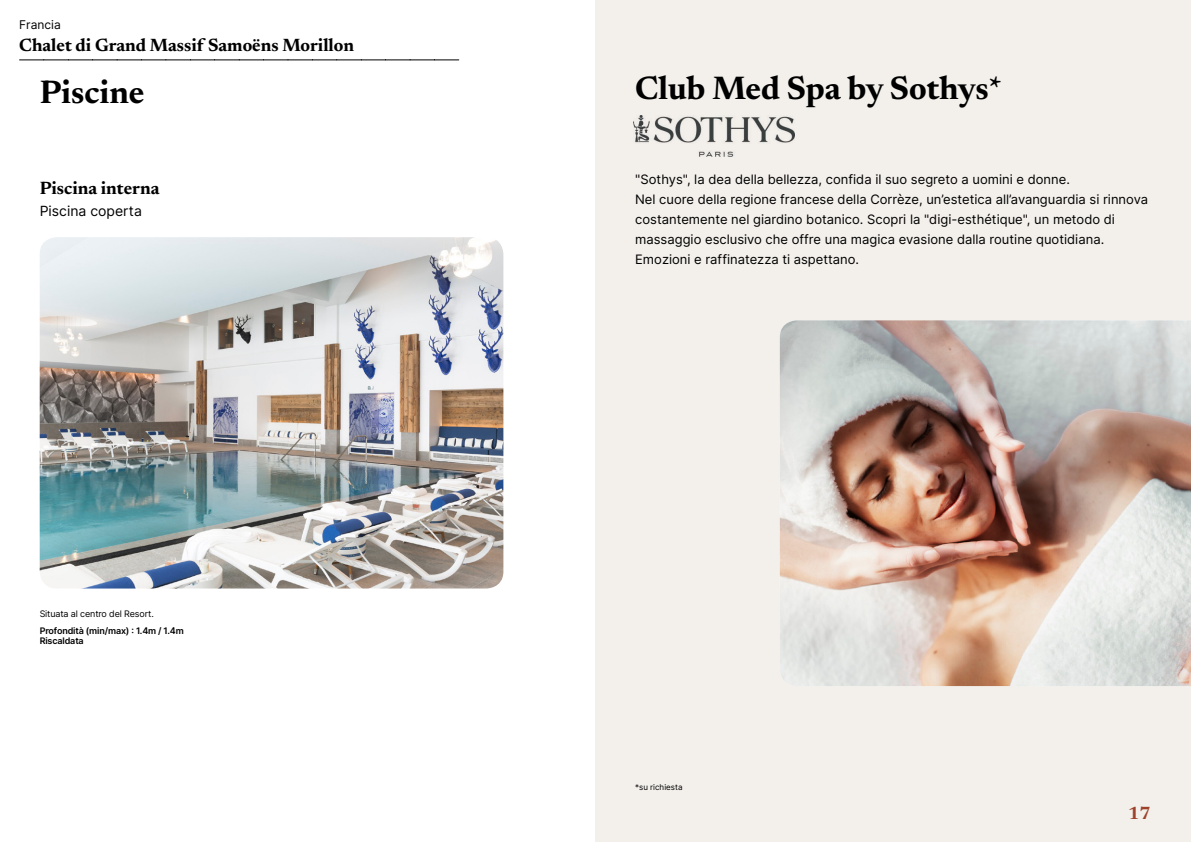
<style>
.page{position:relative;width:1191px;height:842px;background:#fff}
.page>*{position:absolute;margin:0;border:0;box-sizing:border-box;transform-origin:0 0}
.t1{font:700 33px "Newsreader 24 pt";color:#000}
.t2{font:700 18px "Newsreader 24 pt";color:#000}
.t3{font:700 18px "Newsreader 24 pt";color:#9d432c}
.t4{font:14px "Inter";color:#000}
.t5{font:13px/20px "Inter";color:#000}
.t6{font:12px "Inter";color:#000}
.t7{font:600 9px/10px "Inter";letter-spacing:-.015em;color:#000}
.t8{font:9px "Inter";letter-spacing:-.015em;color:#000}
.t9{font:8px "Inter";color:#000}
</style>
<div class="page">
<div style="left:595px;top:0;width:596px;height:842px;background:#f3f0ec"></div>
<img style="left:780px;top:320px;width:411px;height:366px">
<img style="left:40px;top:237px;width:463px;height:351px">
<svg style="left:20px;top:60px;width:439px;height:1px"></svg>
<img style="left:633px;top:115px;width:162px;height:42px">
<p class="t6" style="left:19px;top:15px;width:43px">Francia</p>
<h2 class="t2" style="left:19px;top:32px;width:336px">Chalet di Grand Massif Samoëns Morillon</h2>
<h1 class="t1" style="left:40px;top:69px;width:106px">Piscine</h1>
<h1 class="t1" style="left:635px;top:64px;width:368px">Club Med Spa by Sothys*</h1>
<h2 class="t2" style="left:40px;top:175px;width:121px">Piscina interna</h2>
<p class="t4" style="left:40px;top:200px;width:104px">Piscina coperta</p>
<p class="t8" style="left:40px;top:607px;width:116px">Situata al centro del Resort.</p>
<p class="t7" style="left:40px;top:625px;width:146px">Profondità (min/max) : 1.4m / 1.4m<br>Riscaldata</p>
<p class="t5" style="left:635px;top:169px;width:514px">"Sothys", la dea della bellezza, confida il suo segreto a uomini e donne.<br>Nel cuore della regione francese della Corrèze, un’estetica all’avanguardia si rinnova costantemente nel giardino botanico. Scopri la "digi-esthétique", un metodo di massaggio esclusivo che offre una magica evasione dalla routine quotidiana.<br>Emozioni e raffinatezza ti aspettano.</p>
<p class="t9" style="left:635px;top:781px;width:49px">*su richiesta</p>
<h2 class="t3" style="left:1128px;top:800px;width:24px">17</h2>
</div>
